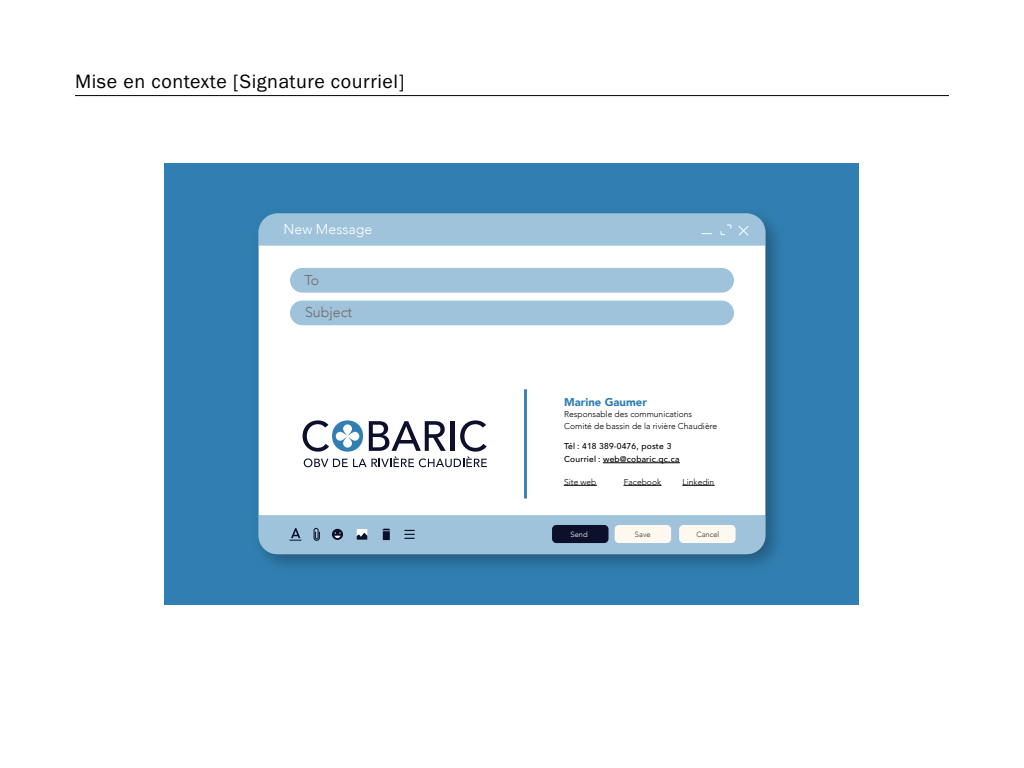
<style>
.page{position:relative;width:1024px;height:768px;background:#fff}
.page>*{position:absolute;margin:0;border:0;box-sizing:border-box;transform-origin:0 0}
.t1{font:20px "Franklin Gothic URW Boo";letter-spacing:.03em;color:#000}
.t2{font:300 14.1px "Avenir";color:#fff}
.t3{font:300 14.1px "Avenir";color:#756864}
.t4{font:900 11.3px "Avenir";color:#317fb2}
.t5{font:300 8.5px/11.8px "Avenir";color:#000}
.t6{font:500 8.5px/13px "Avenir";letter-spacing:.02em;color:#000}
.t7{font:300 7.5px "Avenir";color:#403023}
.t8{font:300 7.5px "Avenir";color:#fff}
</style>
<div class="page">
<hr style="left:75px;top:95px;width:874px;height:1px;background:#000">
<div style="left:165px;top:163px;width:694px;height:442px;background:#317fb2"></div>
<img style="left:245px;top:200px;width:547px;height:381px">
<div style="left:259px;top:213px;width:506px;height:341px;background:#fff;border-radius:19px"></div>
<svg style="left:259px;top:515px;width:506px;height:39px"></svg>
<svg style="left:259px;top:213px;width:506px;height:33px"></svg>
<div style="left:290px;top:268px;width:444px;height:25px;background:#9ec3db;border-radius:12px"></div>
<div style="left:290px;top:301px;width:444px;height:24px;background:#9ec3db;border-radius:12px"></div>
<hr style="left:603px;top:463px;width:77px;height:1px;background:#000">
<hr style="left:564px;top:485px;width:33px;height:1px;background:#000">
<hr style="left:624px;top:485px;width:37px;height:1px;background:#000">
<hr style="left:683px;top:485px;width:31px;height:1px;background:#000">
<hr style="left:524px;top:389px;width:3px;height:109px;background:#317fb2">
<svg style="left:303px;top:420px;width:184px;height:47px"></svg>
<p class="t1" style="left:75px;top:69px;width:331px">Mise en contexte [Signature courriel]</p>
<p class="t2" style="left:283px;top:221px;width:90px">New Message</p>
<p class="t3" style="left:304px;top:272px;width:16px">To</p>
<p class="t3" style="left:305px;top:304px;width:49px">Subject</p>
<p class="t4" style="left:564px;top:393px;width:84px">Marine Gaumer</p>
<p class="t5" style="left:564px;top:408px;width:154px">Responsable des communications<br>Comité de bassin de la rivière Chaudière</p>
<p class="t6" style="left:564px;top:439px;width:117px">Tél : 418 389-0476, poste 3<br>Courriel : web@cobaric.qc.ca</p>
<p class="t5" style="left:564px;top:476px;width:34px">Site web</p>
<p class="t5" style="left:624px;top:476px;width:39px">Facebook</p>
<p class="t5" style="left:683px;top:476px;width:33px">Linkedin</p>
<p class="t8" style="left:571px;top:530px;width:19px">Send</p>
<p class="t7" style="left:635px;top:530px;width:17px">Save</p>
<p class="t7" style="left:696px;top:530px;width:25px">Cancel</p>
</div>
